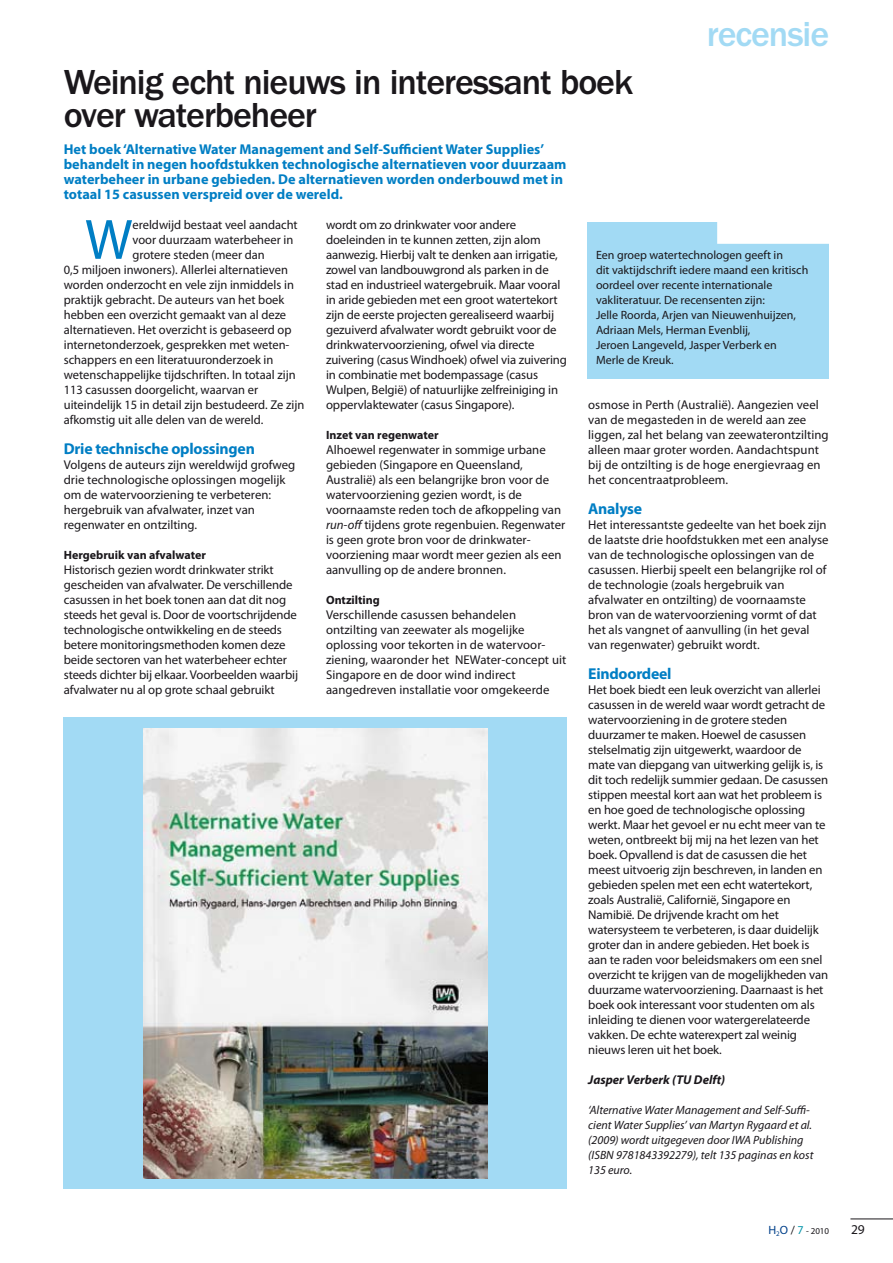
<style>
.page{position:relative;width:893px;height:1263px;background:#fff}
.page>*{position:absolute;margin:0;border:0;box-sizing:border-box;transform-origin:0 0}
.t1{font:57.3px "Myriad Pro";color:#007ec4}
.t2{font:500 36px/33px "ITC Franklin Gothic Std";letter-spacing:-.03em;color:#1a171b}
.t3{font:500 36px "ITC Franklin Gothic Std";letter-spacing:-.03em;color:#a2daf4}
.t4{font:700 15.75px "Myriad Pro";letter-spacing:-.015em;color:#007ec4}
.t5{font:700 14.25px/15px "Myriad Pro";color:#007ec4}
.t6{font:13.5px "Myriad Pro";color:#1a171b}
.t7{font:12.75px/15px "Myriad Pro";letter-spacing:-.01em;color:#1a171b}
.t8{font:italic 700 12.75px "Myriad Pro";color:#1a171b}
.t9{font:12px/15px "Myriad Pro";color:#1a171b}
.t10{font:italic 12px/15px "Myriad Pro";color:#1a171b}
.t11{font:700 12px "Myriad Pro";color:#1a171b}
.t12{font:9px "Myriad Pro";color:#1a171b}
.s1{font-style:italic}
.s2{font-size:12px;color:#00408a}
.s3{font-size:12px}
.s4{font-size:12px;color:#0094a9}
</style>
<div class="page">
<hr style="left:850px;top:1219px;width:43px;height:1px;background:#1a171b">
<div style="left:587px;top:222px;width:242px;height:157px;background:#a2daf4"></div>
<div style="left:717px;top:220px;width:112px;height:24px;background:#fff"></div>
<div style="left:64px;top:717px;width:503px;height:472px;background:#a2daf4"></div>
<img style="left:143px;top:728px;width:344px;height:450px">
<h2 class="t3" style="left:707px;top:14px;width:124px">recensie</h2>
<h2 class="t2" style="left:64px;top:66px;width:571px">Weinig echt nieuws in interessant boek over waterbeheer</h2>
<p class="t5" style="left:64px;top:142px;width:504px">Het boek ‘Alternative Water Management and Self-Sufficient Water Supplies’ behandelt in negen hoofdstukken technologische alternatieven voor duurzaam waterbeheer in urbane gebieden. De alternatieven worden onderbouwd met in totaal 15 casussen verspreid over de wereld.</p>
<h1 class="t1" style="left:85px;top:208px;width:48px">W</h1>
<p class="t7" style="left:133px;top:217px;width:167px">ereldwijd bestaat veel aandacht</p>
<p class="t7" style="left:326px;top:217px;width:242px">wordt om zo drinkwater voor andere doeleinden in te kunnen zetten, zijn alom aanwezig. H ierbij valt te denken aan irrigatie, zowel van landbouwgrond als parken in de stad en industrieel watergebruik. Maar vooral in aride gebieden met een groot watertekort zijn de eerste projecten gerealiseerd waarbij gezuiverd afvalwater wordt gebruikt voor de drinkwatervoorziening, ofwel via directe zuivering (casus Windhoek) ofwel via zuivering in combinatie met bodempassage (casus Wulpen, België) of natuurlijke zelfreiniging in oppervlaktewater (casus Singapore).</p>
<p class="t11" style="left:326px;top:428px;width:114px">Inzet van regenwater</p>
<p class="t7" style="left:326px;top:442px;width:241px">Alhoewel regenwater in sommige urbane gebieden (Singapore en Queensland, Australië) als een belangrijke bron voor de watervoorziening gezien wordt, is de voornaamste reden toch de afkoppeling van <span class="s1">run-off</span> tijdens grote regenbuien. Regenwater is geen grote bron voor de drinkwater&shy;voorziening maar wordt meer gezien als een aanvulling op de andere bronnen.</p>
<p class="t11" style="left:326px;top:593px;width:55px">Ontzilting</p>
<p class="t7" style="left:326px;top:607px;width:221px">Verschillende casussen behandelen ontzilting van zeewater als mogelijke oplossing voor tekorten in de watervoor&shy;ziening, waaronder het NEW</p>
<p class="t7" style="left:133px;top:232px;width:162px">voor duurzaam waterbeheer in</p>
<p class="t7" style="left:133px;top:247px;width:134px">grotere steden (meer dan</p>
<p class="t7" style="left:64px;top:262px;width:226px">0,5 miljoen inwoners). Allerlei alternatieven</p>
<p class="t7" style="left:64px;top:277px;width:232px">worden onderzocht en vele zijn inmiddels in</p>
<p class="t7" style="left:64px;top:292px;width:222px">praktijk gebracht. De auteurs van het boek</p>
<p class="t7" style="left:64px;top:307px;width:224px">hebben een overzicht gemaakt van al deze</p>
<p class="t7" style="left:64px;top:322px;width:229px">alternatieven. Het overzicht is gebaseerd op</p>
<p class="t7" style="left:64px;top:337px;width:227px">internetonderzoek, gesprekken met weten-</p>
<p class="t7" style="left:64px;top:352px;width:211px">schappers en een literatuuronderzoek in</p>
<p class="t7" style="left:64px;top:367px;width:233px">wetenschappelijke tijdschriften. I n totaal zijn</p>
<p class="t7" style="left:64px;top:382px;width:196px">113 casussen doorgelicht, waarvan er</p>
<p class="t7" style="left:64px;top:397px;width:242px">uiteindelijk 15 in detail zijn bestudeerd. Ze zijn</p>
<p class="t7" style="left:64px;top:412px;width:201px">afkomstig uit alle delen van de wereld.</p>
<p class="t4" style="left:64px;top:440px;width:193px">Drie technische oplossingen</p>
<p class="t7" style="left:64px;top:457px;width:233px">Volgens de auteurs zijn wereldwijd grofweg drie technologische oplossingen mogelijk om de watervoorziening te verbeteren: hergebruik van afvalwater, inzet van regenwater en ontzilting.</p>
<p class="t11" style="left:64px;top:548px;width:144px">Hergebruik van afvalwater</p>
<p class="t7" style="left:64px;top:562px;width:236px">H istorisch gezien wordt drinkwater strikt gescheiden van afvalwater. De verschillende casussen in het boek tonen aan dat dit nog steeds het geval is. Door de voortschrijdende technologische ontwikkeling en de steeds betere monitoringsmethoden komen deze beide sectoren van het waterbeheer echter steeds dichter bij elkaar. Voorbeelden waarbij afvalwater nu al op grote schaal gebruikt</p>
<p class="t9" style="left:596px;top:247px;width:214px">Een groep watertechnologen geeft in<br>dit vaktijdschrift iedere maand een kritisch oordeel over recente internationale vakliteratuur. De recensenten zijn:<br>Jelle Roorda, Arjen van N ieuwenhuijzen, Adriaan Mels, Herman Evenblij,<br>Jeroen Langeveld, Jasper Verberk en Merle de Kreuk.</p>
<p class="t7" style="left:588px;top:397px;width:242px">osmose in Perth (Australië). Aangezien veel van de megasteden in de wereld aan zee liggen, zal het belang van zeewaterontzilting alleen maar groter worden. Aandachtspunt bij de ontzilting is de hoge energievraag en het concentraatprobleem.</p>
<p class="t4" style="left:588px;top:500px;width:55px">Analyse</p>
<p class="t7" style="left:588px;top:517px;width:242px">Het interessantste gedeelte van het boek zijn de laatste drie hoofdstukken met een analyse van de technologische oplossingen van de casussen. H ierbij speelt een belangrijke rol of de technologie (zoals hergebruik van afvalwater en ontzilting) de voornaamste bron van de watervoorziening vormt of dat het als vangnet of aanvulling (in het geval van regenwater) gebruikt wordt.</p>
<p class="t4" style="left:588px;top:665px;width:85px">Eindoordeel</p>
<p class="t7" style="left:588px;top:682px;width:242px">Het boek biedt een leuk overzicht van allerlei casussen in de wereld waar wordt getracht de watervoorziening in de grotere steden duurzamer te maken. Hoewel de casussen stelselmatig zijn uitgewerkt, waardoor de mate van diepgang van uitwerking gelijk is, is dit toch redelijk summier gedaan. De casussen stippen meestal kort aan wat het probleem is en hoe goed de technologische oplossing werkt. Maar het gevoel er nu echt meer van te weten, ontbreekt bij mij na het lezen van het boek. Opvallend is dat de casussen die het meest uitvoerig zijn beschreven, in landen en gebieden spelen met een echt watertekort, zoals Australië, Californië, Singapore en Namibië. De drijvende kracht om het watersysteem te verbeteren, is daar duidelijk groter dan in andere gebieden. Het boek is aan te raden voor beleidsmakers om een snel overzicht te krijgen van de mogelijkheden van duurzame watervoorziening. Daarnaast is het boek ook interessant voor studenten om als inleiding te dienen voor watergerelateerde vakken. De echte waterexpert zal weinig nieuws leren uit het boek.</p>
<p class="t8" style="left:588px;top:1072px;width:138px">Jasper Verberk (TU Delft)</p>
<p class="t10" style="left:588px;top:1103px;width:227px">‘Alternative Water Management and Self-Suffi&shy;cient Water Supplies’ van Martyn Rygaard et al. (2009) wordt uitgegeven door IWA Publishing (ISBN 9781843392279), telt 135 paginas en kost 135 euro.</p>
<p class="t7" style="left:326px;top:652px;width:242px;text-indent:154px">ater-concept uit<br>Singapore en de door wind indirect aangedreven installatie voor omgekeerde</p>
<p class="t12" style="left:768px;top:1226px;width:62px"><span class="s2">H</span><sub>2</sub><span class="s2">O</span> <span class="s3">/</span> <span class="s4">7</span> - 2010</p>
<p class="t6" style="left:851px;top:1222px;width:15px">29</p>
</div>
